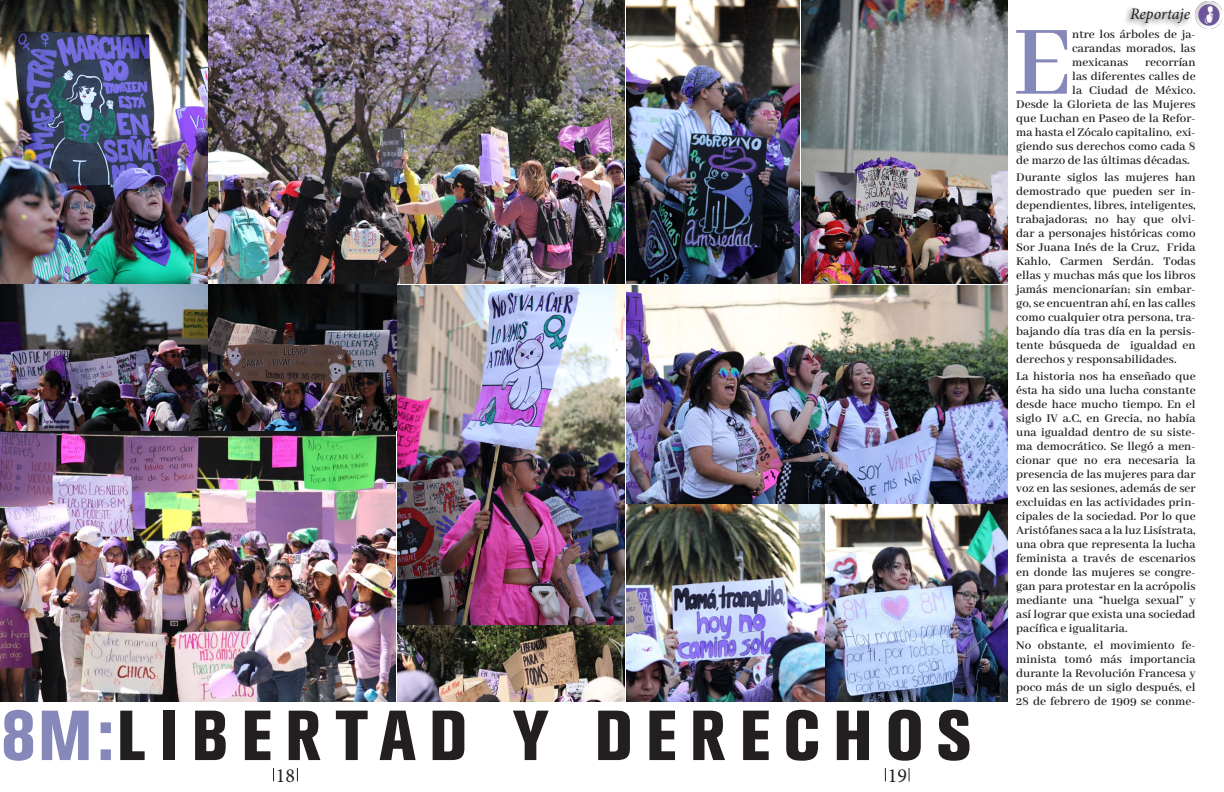
<style>
.page{position:relative;width:1224px;height:792px;background:#fff}
.page>*{position:absolute;margin:0;border:0;box-sizing:border-box;transform-origin:0 0}
.t1{font:600 108.6px "Abhaya Libre";color:#8688ba}
.t2{font:800 condensed 70px "Akzidenz Grotesk BQ";letter-spacing:.19em;color:#231f20}
.t3{font:20px "Minion Pro";color:#231f20}
.t4{font:italic 16px "Minion Pro";letter-spacing:-.005em;color:#231f20}
.t5{font:600 13px/14px "Abhaya Libre";color:#231f20;text-align:justify}
.s1{color:#8688ba}
</style>
<div class="page">
<img style="left:0;top:0;width:624px;height:701px">
<img style="left:626px;top:0;width:173px;height:284px">
<img style="left:801px;top:0;width:207px;height:284px">
<img style="left:626px;top:285px;width:382px;height:218px">
<img style="left:626px;top:505px;width:198px;height:196px">
<img style="left:826px;top:505px;width:182px;height:197px">
<div style="left:1122px;top:5px;width:70px;height:26px;background:#231f20;opacity:.78"></div>
<img style="left:1195px;top:1px;width:27px;height:27px">
<svg style="left:273px;top:768px;width:1px;height:13px"></svg>
<svg style="left:297px;top:768px;width:1px;height:13px"></svg>
<svg style="left:885px;top:768px;width:1px;height:13px"></svg>
<svg style="left:909px;top:768px;width:1px;height:13px"></svg>
<p class="t2" style="left:1px;top:695px;width:971px"><span class="s1">8M:</span>LIBERTAD Y DERECHOS</p>
<p class="t3" style="left:276px;top:762px;width:21px">18</p>
<p class="t3" style="left:888px;top:762px;width:21px">19</p>
<p class="t4" style="left:1130px;top:3px;width:62px">Reportaje</p>
<p class="t1" style="left:1013px;top:3px;width:61px">E</p>
<p class="t5" style="left:1072px;top:27px;width:125px">ntre los árboles de ja&shy;carandas morados, las mexicanas</p>
<p class="t5" style="left:1145px;top:55px;width:52px">recorrían</p>
<p class="t5" style="left:1072px;top:69px;width:125px">las diferentes calles de</p>
<p class="t5" style="left:1072px;top:83px;width:125px">la Ciudad de México.</p>
<p class="t5" style="left:1016px;top:97px;width:181px">Desde la Glorieta de las Mujeres</p>
<p class="t5" style="left:1016px;top:111px;width:181px">que Luchan en Paseo de la Refor-</p>
<p class="t5" style="left:1016px;top:125px;width:181px">ma hasta el Zócalo capitalino, exi-</p>
<p class="t5" style="left:1016px;top:139px;width:181px">giendo sus derechos como cada 8</p>
<p class="t5" style="left:1016px;top:153px;width:175px">de marzo de las últimas décadas.</p>
<p class="t5" style="left:1016px;top:170px;width:181px">Durante siglos las mujeres han demostrado que pueden ser in&shy;dependientes, libres, inteligentes, trabajadoras; no hay que olvi&shy;dar a personajes históricas como Sor Juana Inés de la Cruz, Frida Kahlo, Carmen Serdán. Todas ellas y muchas más que los libros jamás mencionarían; sin embar&shy;go, se encuentran ahí, en las calles como cualquier otra persona, tra&shy;bajando día tras día en la persis&shy;tente búsqueda de igualdad en derechos y responsabilidades.</p>
<p class="t5" style="left:1016px;top:369px;width:181px">La historia nos ha enseñado que ésta ha sido una lucha constante desde hace mucho tiempo. En el siglo IV a.C, en Grecia, no había una igualdad dentro de su siste&shy;ma democrático. Se llegó a men&shy;cionar que no era necesaria la presencia de las mujeres para dar voz en las sesiones, además de ser excluidas en las actividades prin&shy;cipales de la sociedad. Por lo que Aristófanes saca a la luz Lisístrata, una obra que representa la lucha feminista a través de escenarios en donde las mujeres se congre&shy;gan para protestar en la acrópolis mediante una “huelga sexual” y así lograr que exista una sociedad pacífica e igualitaria.</p>
<p class="t5" style="left:1016px;top:638px;width:181px">No obstante, el movimiento fe&shy;minista tomó más importancia durante la Revolución Francesa y poco más de un siglo después, el 28 de febrero de 1909 se conme-</p>
</div>
